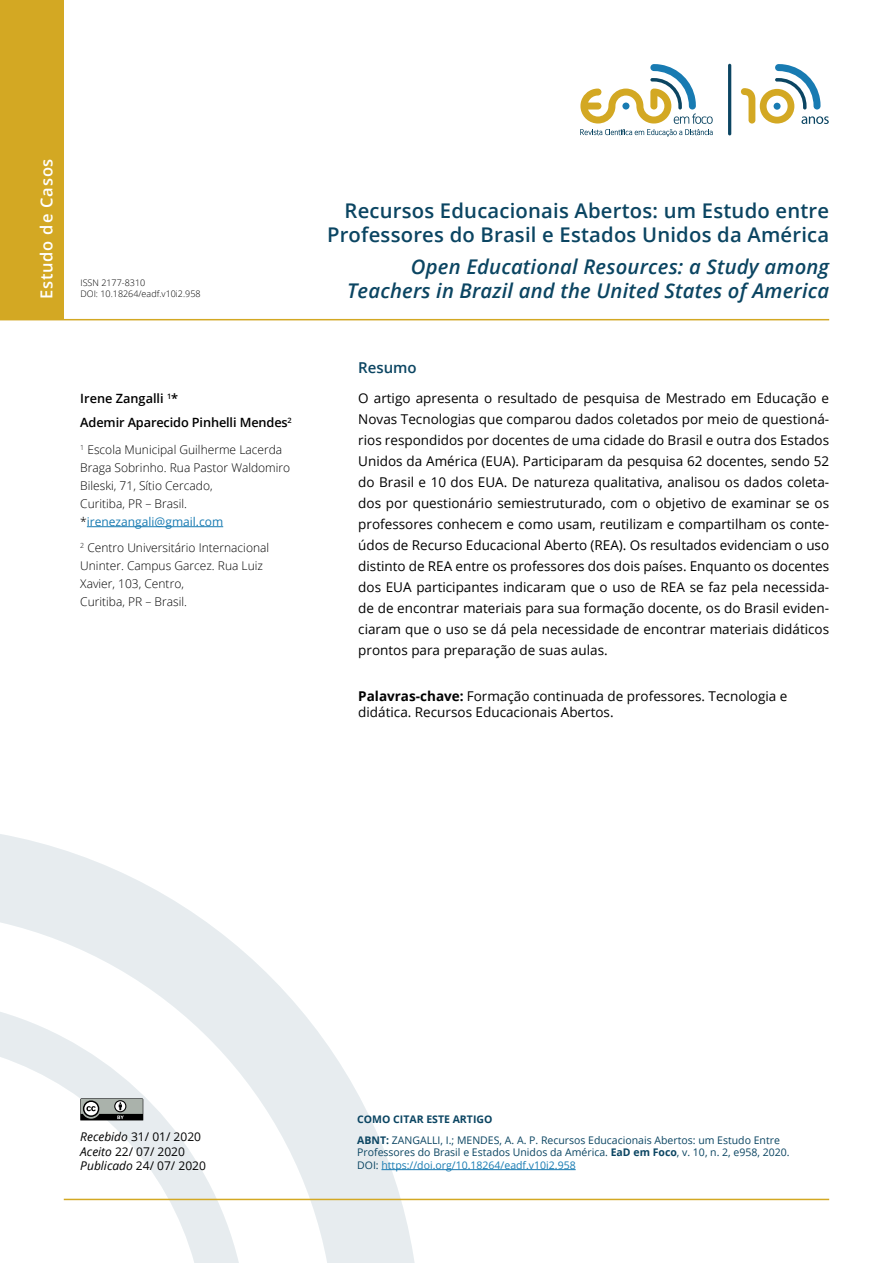
<style>
.page{position:relative;width:893px;height:1263px;background:#fff}
.page>*{position:absolute;margin:0;border:0;box-sizing:border-box;transform-origin:0 0}
.t1{font:600 20.25px/24px "Open Sans";letter-spacing:.01em;color:#0b4562;text-align:right}
.t2{font:italic 600 20.25px "Open Sans";letter-spacing:.01em;color:#0b4562}
.t3{font:600 16.5px "Open Sans";letter-spacing:.05em;color:#fff}
.t4{font:600 15px "Open Sans";color:#0b4562}
.t5{font:13.5px/21px "Open Sans";color:#000;text-align:justify}
.t6{font:600 12.75px/23.9px "Open Sans";letter-spacing:-.01em;color:#000}
.t7{font:300 12px/18px "Open Sans";color:#000}
.t8{font:12px/14.4px "Open Sans";color:#000}
.t9{font:10.5px/21.1px "Open Sans";color:#0b4562}
.t10{font:300 9px/10.8px "Open Sans";color:#000}
.s1{font-weight:400;color:#187bb2}
.s2{font-weight:700}
.s3{font-style:italic}
.s4{color:#187bb2}
</style>
<div class="page">
<svg style="left:0;top:834px;width:415px;height:429px"></svg>
<hr style="left:64px;top:1199px;width:765px;height:1px;background:#d3a823">
<div style="left:0;top:0;width:64px;height:319px;background:#d3a823"></div>
<hr style="left:0;top:319px;width:829px;height:1px;background:#d3a823">
<svg style="left:80px;top:1098px;width:69px;height:28px;background:#959897"></svg>
<hr style="left:381px;top:1169px;width:195px;height:1px;background:#187bb2">
<svg style="left:580px;top:64px;width:133px;height:72px"></svg>
<hr style="left:728px;top:64px;width:3px;height:71px;background:#0b4562;border-radius:2px">
<svg style="left:741px;top:64px;width:88px;height:60px"></svg>
<hr style="left:87px;top:526px;width:136px;height:1px;background:#187bb2">
<p class="t3" style="left:35px;top:299px;width:142px;rotate:-90deg">Estudo de Casos</p>
<p class="t10" style="left:80px;top:277px;width:122px">ISSN 2177-8310<br>DOI: 10.18264/eadf.v10i2.958</p>
<p class="t6" style="left:80px;top:387px;width:213px">Irene Zangalli <sup>1</sup>*<br>Ademir Aparecido Pinhelli Mendes<sup>2</sup></p>
<p class="t7" style="left:80px;top:440px;width:212px"><sup>1</sup> Escola Municipal Guilherme Lacerda<br>Braga Sobrinho. Rua Pastor Waldomiro<br>Bileski, 71, Sítio Cercado,<br>Curitiba, PR – Brasil. *<span class="s1">irenezangali@gmail.com</span></p>
<p class="t7" style="left:80px;top:539px;width:190px"><sup>2</sup> Centro Universitário Internacional<br>Uninter. Campus Garcez. Rua Luiz<br>Xavier, 103, Centro,<br>Curitiba, PR – Brasil.</p>
<h1 class="t1" style="left:327px;top:198px;width:504px">Recursos Educacionais Abertos: um Estudo entre<br>Professores do Brasil e Estados Unidos da América</h1>
<h1 class="t2" style="left:411px;top:253px;width:420px">Open Educational Resources: a Study among</h1>
<h1 class="t2" style="left:347px;top:277px;width:484px">Teachers in Brazil and the United States of America</h1>
<p class="t4" style="left:358px;top:357px;width:60px">Resumo</p>
<p class="t5" style="left:358px;top:387px;width:472px">O artigo apresenta o resultado de pesquisa de Mestrado em Educação e Novas Tecnologias que comparou dados coletados por meio de questioná&shy;rios respondidos por docentes de uma cidade do Brasil e outra dos Estados Unidos da América (EUA). Participaram da pesquisa 62 docentes, sendo 52 do Brasil e 10 dos EUA. De natureza qualitativa, analisou os dados coleta&shy;dos por questionário semiestruturado, com o objetivo de examinar se os professores conhecem e como usam, reutilizam e compartilham os conte&shy;údos de Recurso Educacional Aberto (REA). Os resultados evidenciam o uso distinto de REA entre os professores dos dois países. Enquanto os docentes dos EUA participantes indicaram que o uso de REA se faz pela necessida&shy;de de encontrar materiais para sua formação docente, os do Brasil eviden&shy;ciaram que o uso se dá pela necessidade de encontrar materiais didáticos prontos para preparação de suas aulas.</p>
<p class="t5" style="left:358px;top:687px;width:431px;line-height:16.2px"><span class="s2">Palavras-chave:</span> Formação continuada de professores. Tecnologia e didática. Recursos Educacionais Abertos.</p>
<p class="t8" style="left:80px;top:1129px;width:127px"><span class="s3">Recebido</span> 31/ 01/ 2020<br><span class="s3">Aceito</span> 22/ 07/ 2020<br><span class="s3">Publicado</span> 24/ 07/ 2020</p>
<p class="t9" style="left:357px;top:1108px;width:424px"><span class="s2">COMO CITAR ESTE ARTIGO<br>ABNT:</span> ZANGALLI, I.; MENDES, A. A. P. Recursos Educacionais Abertos: um Estudo Entre</p>
<p class="t9" style="left:357px;top:1146px;width:434px;line-height:12.6px">Professores do Brasil e Estados Unidos da América. <span class="s2">EaD em Foco</span>, v. 10, n. 2, e958, 2020.<br>DOI: <span class="s4">https://doi.org/10.18264/eadf.v10i2.958</span></p>
</div>
